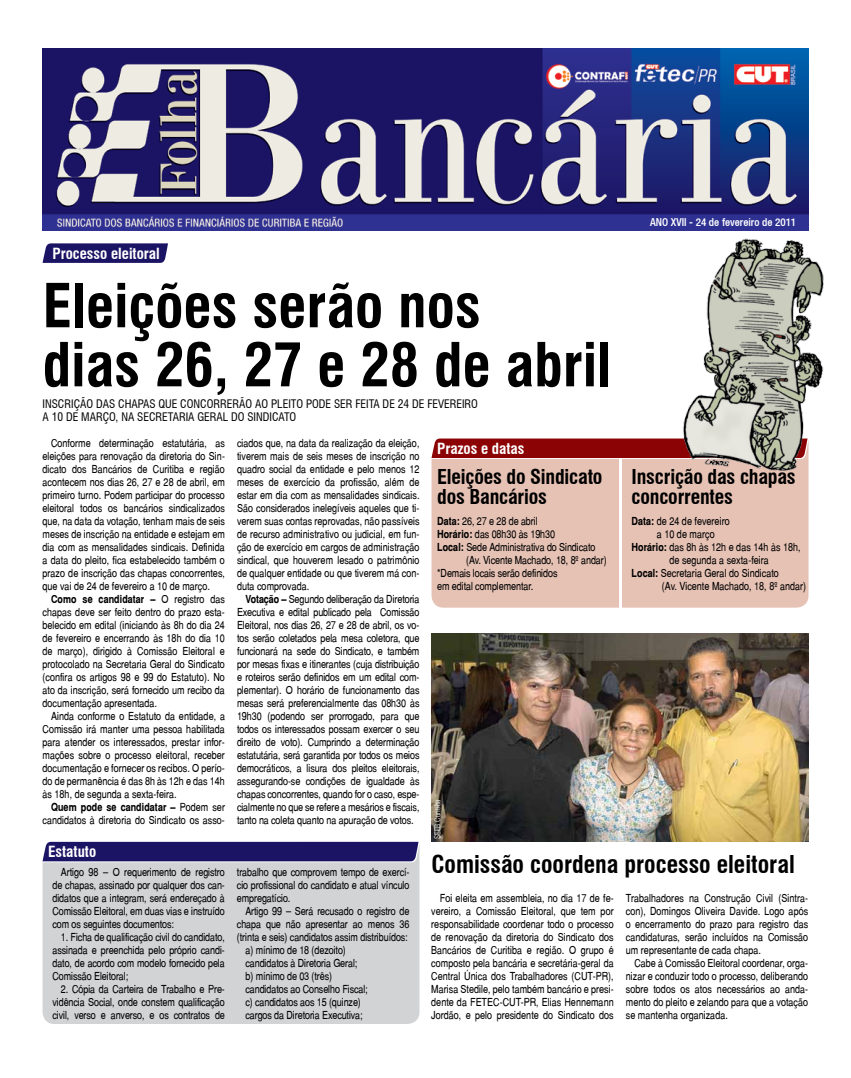
<style>
.page{position:relative;width:851px;height:1078px;background:#fff}
.page>*{position:absolute;margin:0;border:0;box-sizing:border-box;transform-origin:0 0}
.t1{font:700 condensed 59px/59px "Swiss 721 BT";color:#000}
.t2{font:700 condensed 24px "Swiss 721 BT";color:#000}
.t3{font:700 condensed 20px/20px "Swiss 721 BT";letter-spacing:-.01em;color:#000}
.t4{font:700 condensed 15px "Swiss 721 BT";color:#fff}
.t5{font:condensed 11.5px/13px "Swiss 721 BT";color:#000}
.t6{font:11px/13px "Switzerland Narrow Plain";letter-spacing:-.01em;color:#000;text-align:justify}
.t7{font:700 11px "Switzerland Narrow";color:#000}
.t8{font:500 condensed 11px "Helvetica 67";color:#fff}
.t9{font:300 condensed 8px "Swiss 721 BT";color:#fff}
.s1{font-family:"Switzerland Narrow Plain";font-weight:400}
.s2{font-family:"Switzerland Narrow";font-weight:700}
</style>
<div class="page">
<img style="left:43px;top:48px;width:765px;height:182px">
<div style="left:43px;top:842px;width:376px;height:181px;background:#d1d3d4"></div>
<div style="left:42px;top:841px;width:376px;height:20px;background:#1b1464"></div>
<img style="left:431px;top:633px;width:377px;height:208px">
<svg style="left:43px;top:243px;width:125px;height:20px;background:#27206c"></svg>
<div style="left:431px;top:458px;width:377px;height:149px;background:#e6c2b4"></div>
<div style="left:431px;top:438px;width:249px;height:20px;background:#8b0304"></div>
<hr style="left:618px;top:458px;width:3px;height:156px;background:#fff">
<img style="left:680px;top:238px;width:144px;height:237px">
<h3 class="t4" style="left:53px;top:244px;width:109px">Processo eleitoral</h3>
<h1 class="t1" style="left:43px;top:276px;width:570px">Eleições serão nos<br>dias 26, 27 e 28 de abril</h1>
<p class="t5" style="left:43px;top:397px;width:437px">INSCRIÇÃO DAS CHAPAS QUE CONCORRERÃO AO PLEITO PODE SER FEITA DE 24 DE FEVEREIRO<br>A 10 DE MARÇO, NA SECRETARIA GERAL DO SINDICATO</p>
<p class="t6" style="left:43px;top:436px;width:184px;text-indent:9px">Conforme determinação estatutária, as eleições para renovação da diretoria do Sin&shy;dicato dos Bancários de Curitiba e região acontecem nos dias 26, 27 e 28 de abril, em primeiro turno. Podem participar do processo eleitoral todos os bancários sindicalizados que, na data da votação, tenham mais de seis meses de inscrição na entidade e estejam em dia com as mensalidades sindicais. Definida a data do pleito, fica estabelecido também o prazo de inscrição das chapas concorrentes, que vai de 24 de fevereiro a 10 de março.</p>
<p class="t7" style="left:51px;top:592px;width:175px">Como se candidatar – <span class="s1">O registro das</span></p>
<p class="t6" style="left:43px;top:605px;width:184px">chapas deve ser feito dentro do prazo esta&shy;belecido em edital (iniciando às 8h do dia 24 de fevereiro e encerrando às 18h do dia 10 de março), dirigido à Comissão Eleitoral e protocolado na Secretaria Geral do Sindicato (confira os artigos 98 e 99 do Estatuto). No ato da inscrição, será fornecido um recibo da documentação apresentada.</p>
<p class="t6" style="left:43px;top:709px;width:184px;text-indent:9px">Ainda conforme o Estatuto da entidade, a Comissão irá manter uma pessoa habilitada para atender os interessados, prestar infor&shy;mações sobre o processo eleitoral, receber documentação e fornecer os recibos. O perío&shy;do de permanência é das 8h às 12h e das 14h às 18h, de segunda a sexta-feira.</p>
<p class="t7" style="left:51px;top:800px;width:175px">Quem pode se candidatar – <span class="s1">Podem ser</span></p>
<p class="t6" style="left:43px;top:813px;width:184px">candidatos à diretoria do Sindicato os asso-</p>
<p class="t6" style="left:237px;top:436px;width:184px">ciados que, na data da realização da eleição, tiverem mais de seis meses de inscrição no quadro social da entidade e pelo menos 12 meses de exercício da profissão, além de estar em dia com as mensalidades sindicais.<br>São considerados inelegíveis aqueles que ti&shy;verem suas contas reprovadas, não passíveis de recurso administrativo ou judicial, em fun&shy;ção de exercício em cargos de administração sindical, que houverem lesado o patrimônio de qualquer entidade ou que tiverem má con&shy;duta comprovada.</p>
<p class="t6" style="left:237px;top:592px;width:184px;text-indent:9px"><span class="s2">Votação –</span> Segundo deliberação da Diretoria Executiva e edital publicado pela Comissão Eleitoral, nos dias 26, 27 e 28 de abril, os vo&shy;tos serão coletados pela mesa coletora, que funcionará na sede do Sindicato, e também por mesas fixas e itinerantes (cuja distribuição e roteiros serão definidos em um edital com&shy;plementar). O horário de funcionamento das mesas será preferencialmente das 08h30 às 19h30 (podendo ser prorrogado, para que todos os interessados possam exercer o seu direito de voto). Cumprindo a determinação estatutária, será garantida por todos os meios democráticos, a lisura dos pleitos eleitorais, assegurando-se condições de igualdade às chapas concorrentes, quando for o caso, espe&shy;cialmente no que se refere a mesários e fiscais, tanto na coleta quanto na apuração de votos.</p>
<h3 class="t4" style="left:437px;top:439px;width:89px">Prazos e datas</h3>
<h3 class="t3" style="left:437px;top:466px;width:167px">Eleições do Sindicato dos Bancários</h3>
<p class="t6" style="left:437px;top:514px;width:102px"><span class="s2">Data:</span> 26, 27 e 28 de abril</p>
<p class="t6" style="left:437px;top:527px;width:119px"><span class="s2">Horário:</span> das 08h30 às 19h30</p>
<p class="t6" style="left:437px;top:540px;width:160px"><span class="s2">Local:</span> Sede Administrativa do Sindicato</p>
<p class="t6" style="left:466px;top:553px;width:142px">(Av. Vicente Machado, 18, 8º andar)</p>
<p class="t6" style="left:437px;top:566px;width:122px">*Demais locais serão definidos</p>
<p class="t6" style="left:437px;top:579px;width:98px">em edital complementar.</p>
<p class="t9" style="left:432px;top:838px;width:41px;rotate:-90deg">SEEB Curitiba</p>
<p class="t8" style="left:650px;top:215px;width:148px">ANO XVII - 24 de fevereiro de 2011</p>
<h3 class="t3" style="left:631px;top:466px;width:165px">Inscrição das chapas concorrentes</h3>
<p class="t6" style="left:631px;top:514px;width:100px"><span class="s2">Data:</span> de 24 de fevereiro</p>
<p class="t6" style="left:656px;top:527px;width:59px">a 10 de março</p>
<p class="t6" style="left:631px;top:540px;width:170px"><span class="s2">Horário:</span> das 8h às 12h e das 14h às 18h,</p>
<p class="t6" style="left:669px;top:553px;width:101px">de segunda a sexta-feira</p>
<p class="t6" style="left:631px;top:566px;width:149px"><span class="s2">Local:</span> Secretaria Geral do Sindicato</p>
<p class="t6" style="left:661px;top:579px;width:146px">(Av. Vicente Machado, 18, 8º andar)</p>
<h3 class="t4" style="left:48px;top:842px;width:49px">Estatuto</h3>
<p class="t6" style="left:52px;top:865px;width:174px;text-indent:9px">Artigo 98 – O requerimento de registro de chapas, assinado por qualquer dos can&shy;didatos que a integram, será endereçado à Comissão Eleitoral, em duas vias e instruído com os seguintes documentos:</p>
<p class="t6" style="left:52px;top:930px;width:174px;text-indent:9px">1. Ficha de qualificação civil do candidato, assinada e preenchida pelo próprio candi&shy;dato, de acordo com modelo fornecido pela Comissão Eleitoral;</p>
<p class="t6" style="left:52px;top:982px;width:174px;text-indent:9px">2. Cópia da Carteira de Trabalho e Pre&shy;vidência Social, onde constem qualificação civil, verso e anverso, e os contratos de</p>
<p class="t6" style="left:237px;top:865px;width:174px">trabalho que comprovem tempo de exercí&shy;cio profissional do candidato e atual vínculo empregatício.</p>
<p class="t6" style="left:245px;top:904px;width:165px">Artigo 99 – Será recusado o registro de</p>
<p class="t6" style="left:237px;top:917px;width:174px">chapa que não apresentar ao menos 36</p>
<p class="t6" style="left:237px;top:930px;width:172px">(trinta e seis) candidatos assim distribuídos:</p>
<p class="t6" style="left:245px;top:943px;width:102px">a) mínimo de 18 (dezoito)</p>
<p class="t6" style="left:245px;top:956px;width:113px">candidatos à Diretoria Geral;</p>
<p class="t6" style="left:245px;top:969px;width:88px">b) mínimo de 03 (três)</p>
<p class="t6" style="left:245px;top:982px;width:124px">candidatos ao Conselho Fiscal;</p>
<p class="t6" style="left:245px;top:995px;width:117px">c) candidatos aos 15 (quinze)</p>
<p class="t6" style="left:245px;top:1008px;width:119px">cargos da Diretoria Executiva;</p>
<h2 class="t2" style="left:431px;top:849px;width:365px">Comissão coordena processo eleitoral</h2>
<p class="t6" style="left:431px;top:891px;width:184px;text-indent:9px">Foi eleita em assembleia, no dia 17 de fe&shy;vereiro, a Comissão Eleitoral, que tem por responsabilidade coordenar todo o processo de renovação da diretoria do Sindicato dos Bancários de Curitiba e região. O grupo é composto pela bancária e secretária-geral da Central Única dos Trabalhadores (CUT-PR), Marisa Stedile, pelo também bancário e presi&shy;dente da FETEC-CUT-PR, Elias Hennemann Jordão, e pelo presidente do Sindicato dos</p>
<p class="t6" style="left:625px;top:891px;width:184px">Trabalhadores na Construção Civil (Sintra&shy;con), Domingos Oliveira Davide. Logo após o encerramento do prazo para registro das candidaturas, serão incluídos na Comissão um representante de cada chapa.</p>
<p class="t6" style="left:625px;top:956px;width:184px;text-indent:9px">Cabe à Comissão Eleitoral coordenar, orga&shy;nizar e conduzir todo o processo, deliberando sobre todos os atos necessários ao anda&shy;mento do pleito e zelando para que a votação se mantenha organizada.</p>
</div>
